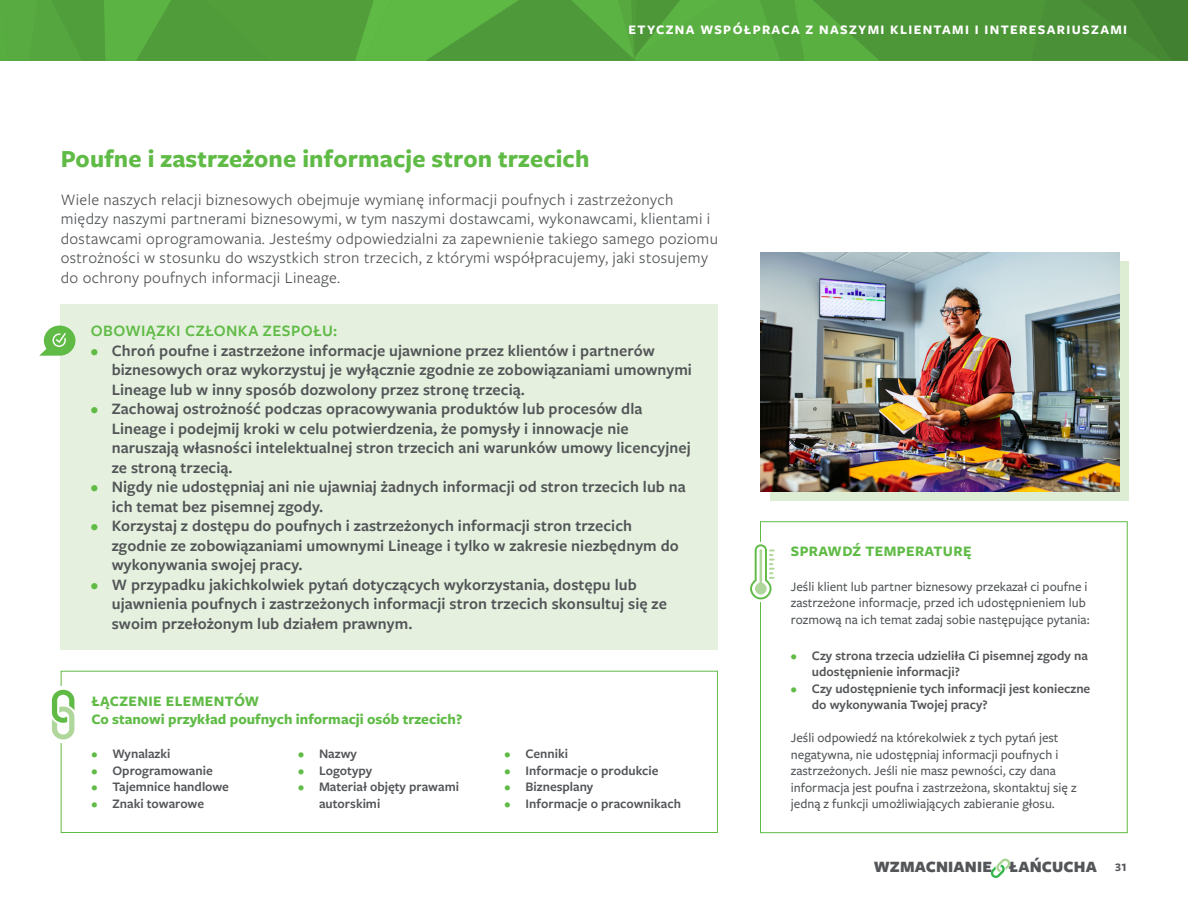
<style>
.page{position:relative;width:1188px;height:918px;background:#fff}
.page>*{position:absolute;margin:0;border:0;box-sizing:border-box;transform-origin:0 0}
.t1{font:700 25.5px "Freight Sans Pro";letter-spacing:.005em;color:#60bb46}
.t2{font:600 16.5px/19.5px "Freight Sans Pro";letter-spacing:.005em;color:#535558}
.t3{font:16.5px/19.5px "Freight Sans Pro";letter-spacing:.02em;color:#535558}
.t4{font:600 16.5px "Freight Sans Pro";letter-spacing:.025em;color:#60bb46}
.t5{font:900 16.35px "Freight Sans Pro";letter-spacing:.01em;color:#535558}
.t6{font:700 15px/18px "Freight Sans Pro";color:#60bb46}
.t7{font:700 15px "Freight Sans Pro";letter-spacing:.025em;color:#60bb46}
.t8{font:500 13.5px/16.5px "Freight Sans Pro";color:#535558}
.t9{font:600 13.5px/16.5px "Freight Sans Pro";color:#535558}
.t10{font:700 13.5px "Freight Sans Pro";letter-spacing:.1em;color:#fff}
.s1{color:#60bb46}
.s2{font-weight:700;font-size:12px}
</style>
<div class="page">
<svg style="left:990px;top:859px;width:21px;height:19px"></svg>
<svg style="left:0;top:0;width:1188px;height:61px;background:#52a03b"></svg>
<div style="left:770px;top:261px;width:359px;height:239px;background:#ddedd4"></div>
<img style="left:760px;top:253px;width:359px;height:239px">
<div style="left:61px;top:671px;width:657px;height:162px;border:1px solid #60bb46"></div>
<div style="left:58px;top:686px;width:5px;height:57px;background:#fff"></div>
<svg style="left:52px;top:690px;width:22px;height:50px"></svg>
<div style="left:760px;top:521px;width:368px;height:312px;border:1px solid #60bb46"></div>
<svg style="left:758px;top:542px;width:6px;height:59px"></svg>
<svg style="left:750px;top:544px;width:25px;height:55px"></svg>
<div style="left:61px;top:304px;width:657px;height:346px;background:#e5f1de"></div>
<svg style="left:39px;top:326px;width:36px;height:30px"></svg>
<p class="t10" style="left:628px;top:20px;width:500px">ETYCZNA WSPÓŁPRACA Z NASZYMI KLIENTAMI I INTERESARIUSZAMI</p>
<h1 class="t1" style="left:61px;top:141px;width:530px">Poufne i zastrzeżone informacje stron trzecich</h1>
<p class="t3" style="left:61px;top:189px;width:659px">Wiele naszych relacji biznesowych obejmuje wymianę informacji poufnych i zastrzeżonych między naszymi partnerami biznesowymi, w tym naszymi dostawcami, wykonawcami, klientami i dostawcami oprogramowania. Jesteśmy odpowiedzialni za zapewnienie takiego samego poziomu ostrożności w stosunku do wszystkich stron trzecich, z którymi współpracujemy, jaki stosujemy do ochrony poufnych informacji Lineage.</p>
<p class="t4" style="left:91px;top:320px;width:248px">OBOWIĄZKI CZŁONKA ZESPOŁU:</p>
<p class="t2" style="left:112px;top:340px;width:582px;text-indent:-21px"><span class="s1">•</span> Chroń poufne i zastrzeżone informacje ujawnione przez klientów i partnerów biznesowych oraz wykorzystuj je wyłącznie zgodnie ze zobowiązaniami umownymi<br>Lineage lub w inny sposób dozwolony przez stronę trzecią.</p>
<p class="t2" style="left:112px;top:399px;width:581px;text-indent:-21px"><span class="s1">•</span> Zachowaj ostrożność podczas opracowywania produktów lub procesów dla Lineage i podejmij kroki w celu potwierdzenia, że pomysły i innowacje nie naruszają własności intelektualnej stron trzecich ani warunków umowy licencyjnej ze stroną trzecią.</p>
<p class="t2" style="left:112px;top:477px;width:576px;text-indent:-21px"><span class="s1">•</span> Nigdy nie udostępniaj ani nie ujawniaj żadnych informacji od stron trzecich lub na ich temat bez pisemnej zgody.</p>
<p class="t2" style="left:112px;top:516px;width:569px;text-indent:-21px"><span class="s1">•</span> Korzystaj z dostępu do poufnych i zastrzeżonych informacji stron trzecich zgodnie ze zobowiązaniami umownymi Lineage i tylko w zakresie niezbędnym do wykonywania swojej pracy.</p>
<p class="t2" style="left:112px;top:574px;width:557px;text-indent:-21px"><span class="s1">•</span> W przypadku jakichkolwiek pytań dotyczących wykorzystania, dostępu lub ujawnienia poufnych i zastrzeżonych informacji stron trzecich skonsultuj się ze swoim przełożonym lub działem prawnym.</p>
<p class="t6" style="left:92px;top:691px;width:372px">ŁĄCZENIE ELEMENTÓW<br>Co stanowi przykład poufnych informacji osób trzecich?</p>
<p class="t9" style="left:92px;top:745px;width:80px"><span class="s1">•</span> Wynalazki</p>
<p class="t9" style="left:92px;top:762px;width:123px"><span class="s1">•</span> Oprogramowanie</p>
<p class="t9" style="left:92px;top:778px;width:139px"><span class="s1">•</span> Tajemnice handlowe</p>
<p class="t9" style="left:92px;top:795px;width:114px"><span class="s1">•</span> Znaki towarowe</p>
<p class="t9" style="left:298px;top:745px;width:60px"><span class="s1">•</span> Nazwy</p>
<p class="t9" style="left:298px;top:762px;width:76px"><span class="s1">•</span> Logotypy</p>
<p class="t9" style="left:319px;top:778px;width:141px;text-indent:-21px"><span class="s1">•</span> Materiał objęty prawami autorskimi</p>
<p class="t9" style="left:505px;top:745px;width:65px"><span class="s1">•</span> Cenniki</p>
<p class="t9" style="left:505px;top:762px;width:156px"><span class="s1">•</span> Informacje o produkcie</p>
<p class="t9" style="left:505px;top:778px;width:90px"><span class="s1">•</span> Biznesplany</p>
<p class="t9" style="left:505px;top:795px;width:178px"><span class="s1">•</span> Informacje o pracownikach</p>
<p class="t7" style="left:791px;top:541px;width:182px">SPRAWDŹ TEMPERATURĘ</p>
<p class="t8" style="left:791px;top:578px;width:300px">Jeśli klient lub partner biznesowy przekazał ci poufne i zastrzeżone informacje, przed ich udostępnieniem lub rozmową na ich temat zadaj sobie następujące pytania:</p>
<p class="t9" style="left:812px;top:647px;width:278px;text-indent:-21px"><span class="s1">•</span> Czy strona trzecia udzieliła Ci pisemnej zgody na udostępnienie informacji?</p>
<p class="t9" style="left:812px;top:680px;width:280px;text-indent:-21px"><span class="s1">•</span> Czy udostępnienie tych informacji jest konieczne do wykonywania Twojej pracy?</p>
<p class="t8" style="left:791px;top:729px;width:287px">Jeśli odpowiedź na którekolwiek z tych pytań jest negatywna, nie udostępniaj informacji poufnych i zastrzeżonych. Jeśli nie masz pewności, czy dana informacja jest poufna i zastrzeżona, skontaktuj się z jedną z funkcji umożliwiających zabieranie głosu.</p>
<p class="t5" style="left:874px;top:856px;width:255px">WZMACNIANIE ŁAŃCUCHA <span class="s2">31</span></p>
</div>
